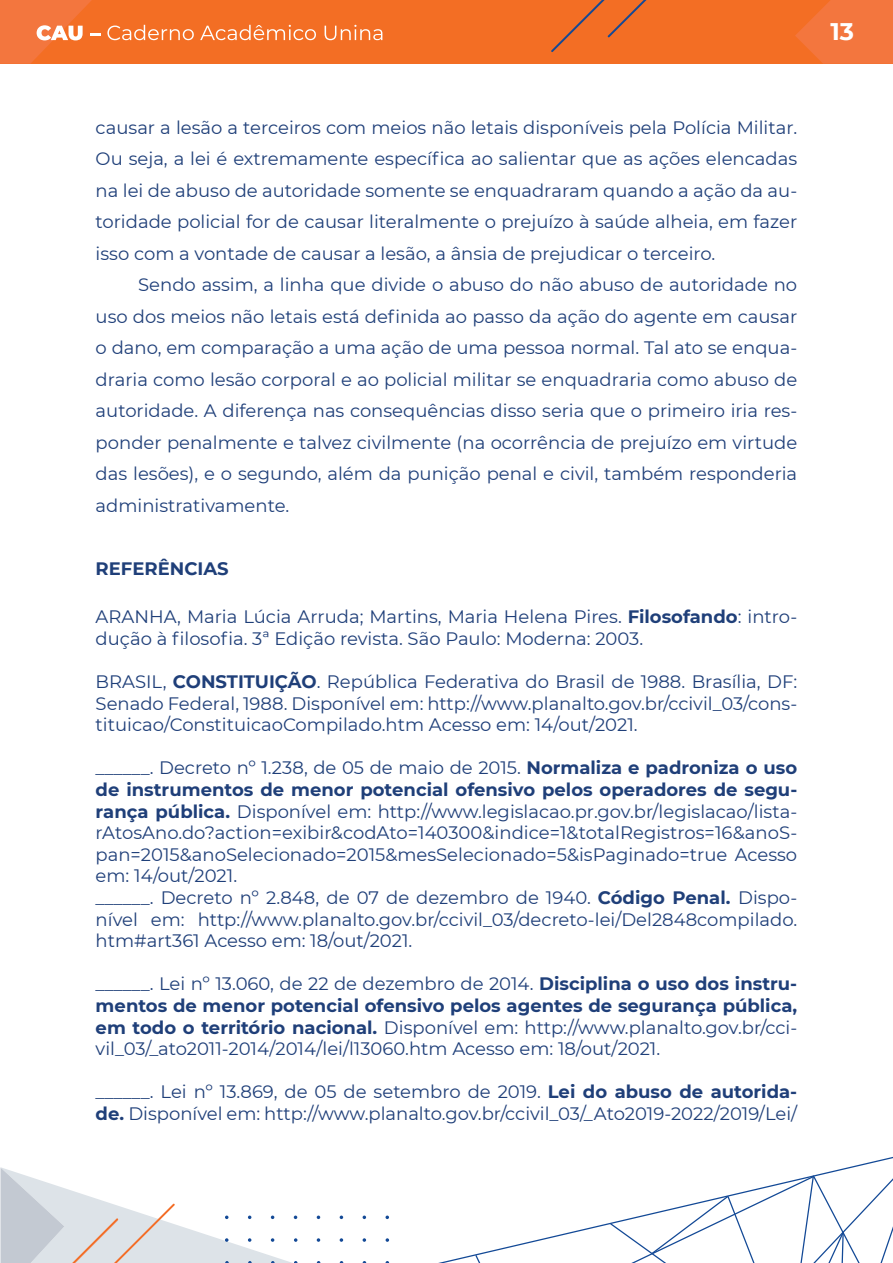
<style>
.page{position:relative;width:893px;height:1263px;background:#fff}
.page>*{position:absolute;margin:0;border:0;box-sizing:border-box;transform-origin:0 0}
.t1{font:700 24px "Montserrat";color:#fff}
.t2{font:18px/21.6px "Montserrat";color:#1f3f79;text-align:justify}
.t3{font:700 18px "Montserrat";color:#1f3f79}
.s1{font-weight:700}
</style>
<div class="page">
<div style="left:0;top:0;width:893px;height:64px;background:#f36e24"></div>
<svg style="left:795px;top:0;width:98px;height:64px"></svg>
<svg style="left:0;top:0;width:100px;height:64px"></svg>
<svg style="left:107px;top:25px;width:87px;height:15px"></svg>
<svg style="left:200px;top:25px;width:116px;height:15px"></svg>
<svg style="left:325px;top:25px;width:57px;height:15px"></svg>
<svg style="left:551px;top:0;width:96px;height:52px"></svg>
<svg style="left:438px;top:1156px;width:455px;height:107px"></svg>
<svg style="left:475px;top:1255px;width:5px;height:8px"></svg>
<svg style="left:610px;top:1175px;width:283px;height:88px"></svg>
<svg style="left:317px;top:1215px;width:3px;height:4px"></svg>
<svg style="left:340px;top:1215px;width:3px;height:4px"></svg>
<svg style="left:363px;top:1215px;width:3px;height:4px"></svg>
<svg style="left:385px;top:1215px;width:4px;height:4px"></svg>
<svg style="left:317px;top:1238px;width:3px;height:4px"></svg>
<svg style="left:340px;top:1238px;width:3px;height:4px"></svg>
<svg style="left:363px;top:1238px;width:3px;height:4px"></svg>
<svg style="left:386px;top:1238px;width:3px;height:4px"></svg>
<svg style="left:1px;top:1167px;width:296px;height:96px"></svg>
<p class="t2" style="left:96px;top:111px;width:703px;line-height:31.5px">causar a lesão a terceiros com meios não letais disponíveis pela Polícia Militar.<br>Ou seja, a lei é extremamente específica ao salientar que as ações elencadas na lei de abuso de autoridade somente se enquadraram quando a ação da au&shy;toridade policial for de causar literalmente o prejuízo à saúde alheia, em fazer isso com a vontade de causar a lesão, a ânsia de prejudicar o terceiro.</p>
<p class="t2" style="left:96px;top:268px;width:703px;line-height:31.5px;text-indent:43px">Sendo assim, a linha que divide o abuso do não abuso de autoridade no uso dos meios não letais está definida ao passo da ação do agente em causar o dano, em comparação a uma ação de uma pessoa normal. Tal ato se enqua&shy;draria como lesão corporal e ao policial militar se enquadraria como abuso de autoridade. A diferença nas consequências disso seria que o primeiro iria res&shy;ponder penalmente e talvez civilmente (na ocorrência de prejuízo em virtude das lesões), e o segundo, além da punição penal e civil, também responderia administrativamente.</p>
<p class="t3" style="left:96px;top:555px;width:135px">REFERÊNCIAS</p>
<p class="t2" style="left:96px;top:605px;width:703px">ARANHA, Maria Lúcia Arruda; Martins, Maria Helena Pires. <span class="s1">Filosofando</span>: intro&shy;dução à filosofia. 3ª Edição revista. São Paulo: Moderna: 2003.</p>
<p class="t2" style="left:96px;top:670px;width:703px">BRASIL, <span class="s1">CONSTITUIÇÃO</span>. República Federativa do Brasil de 1988. Brasília, DF:<br>Senado Federal, 1988. Disponível em: http://www.planalto.gov.br/ccivil_03/cons&shy;tituicao/ConstituicaoCompilado.htm Acesso em: 14/out/2021.</p>
<p class="t2" style="left:96px;top:756px;width:703px;text-align:left">______. Decreto nº 1.238, de 05 de maio de 2015. <span class="s1">Normaliza e padroniza o uso de instrumentos de menor potencial ofensivo pelos operadores de segu&shy;rança pública.</span> Disponível em: http://www.legislacao.pr.gov.br/legislacao/lista&shy;rAtosAno.do?action=exibir&amp;codAto=140300&amp;indice=1&amp;totalRegistros=16&amp;anoS&shy;pan=2015&amp;anoSelecionado=2015&amp;mesSelecionado=5&amp;isPaginado=true Acesso em: 14/out/2021.<br>______. Decreto nº 2.848, de 07 de dezembro de 1940. <span class="s1">Código Penal.</span> Dispo&shy;nível em: http://www.planalto.gov.br/ccivil_03/decreto-lei/Del2848compilado. htm#art361 Acesso em: 18/out/2021.</p>
<p class="t2" style="left:96px;top:972px;width:703px">______. Lei nº 13.060, de 22 de dezembro de 2014. <span class="s1">Disciplina o uso dos instru&shy;mentos de menor potencial ofensivo pelos agentes de segurança pública, em todo o território nacional.</span> Disponível em: http://www.planalto.gov.br/cci&shy;vil_03/_ato2011-2014/2014/lei/l13060.htm Acesso em: 18/out/2021.</p>
<p class="t2" style="left:96px;top:1080px;width:703px">______. Lei nº 13.869, de 05 de setembro de 2019. <span class="s1">Lei do abuso de autorida&shy;de.</span> Disponível em: http://www.planalto.gov.br/ccivil_03/_Ato2019-2022/2019/Lei/</p>
<h1 class="t1" style="left:830px;top:14px;width:25px">13</h1>
</div>
